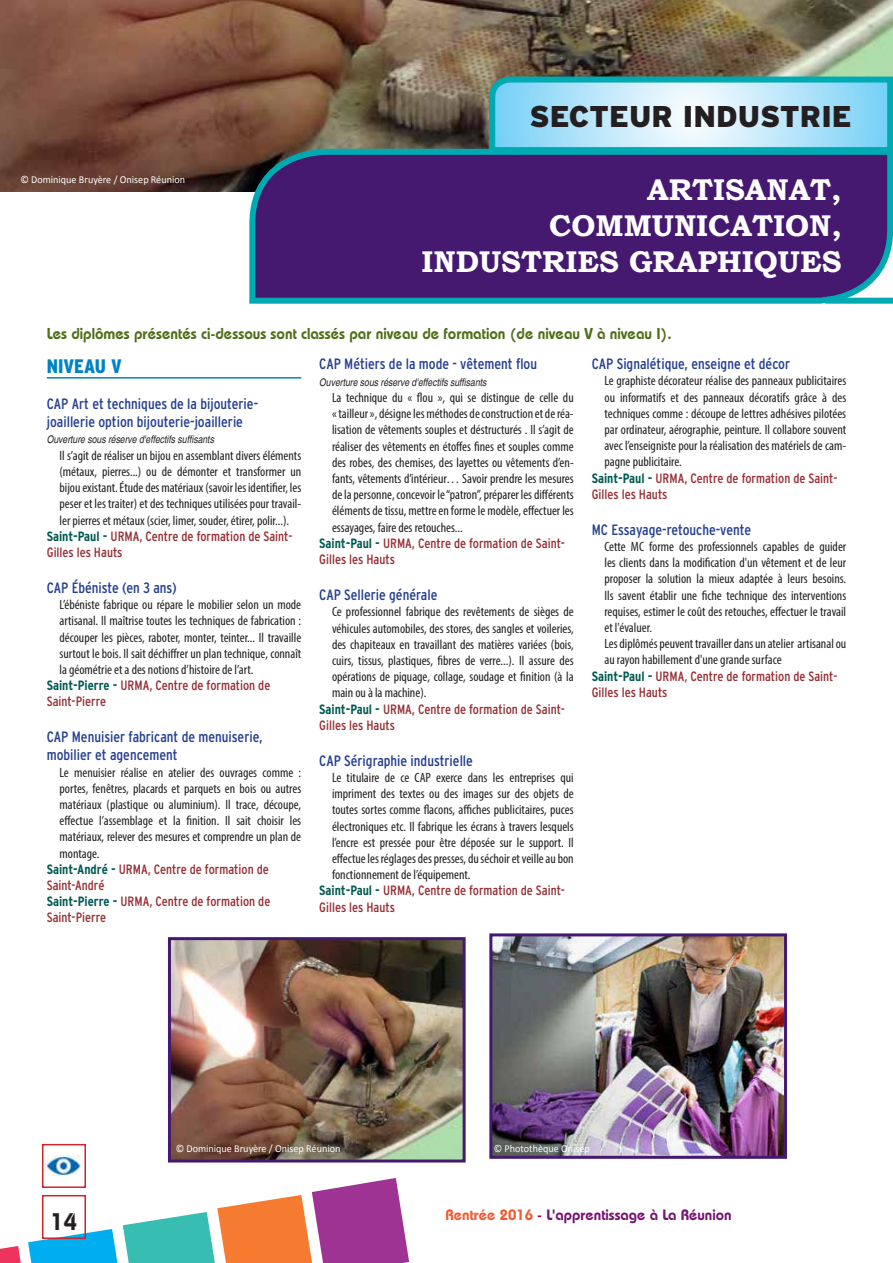
<style>
.page{position:relative;width:893px;height:1263px;background:#fff}
.page>*{position:absolute;margin:0;border:0;box-sizing:border-box;transform-origin:0 0}
.t1{font:700 30px/36px "Bookman Old Style";color:#fff;text-align:right}
.t2{font:900 30px "Interstate";color:#231f20}
.t3{font:600 24px "Bauhaus";color:#231f20}
.t4{font:900 condensed 19.5px "Interstate";color:#0082c7}
.t5{font:600 15.75px "Bauhaus";color:#506f18}
.t6{font:condensed 15px/18px "Interstate";color:#25408f}
.t7{font:600 15px "Bauhaus";color:#731472}
.t8{font:condensed 13.5px/16.2px "Myriad Pro";color:#231f20;text-align:justify}
.t9{font:condensed 13.5px/16.2px "Interstate";color:#962e34}
.t10{font:italic condensed 10.5px "Helvetica";color:#231f20}
.t11{font:10.5px "Calibri";color:#fff}
.s1{font-weight:700;color:#005953}
.s2{color:#f15a31}
</style>
<div class="page">
<svg style="left:0;top:1246px;width:21px;height:17px"></svg>
<svg style="left:28px;top:1229px;width:89px;height:34px"></svg>
<svg style="left:123px;top:1178px;width:286px;height:85px"></svg>
<div style="left:42px;top:1195px;width:44px;height:44px;border:2px solid #d2232a"></div>
<hr style="left:47px;top:377px;width:254px;height:2px;background:#0082c7">
<img style="left:45px;top:1155px;width:36px;height:20px">
<div style="left:42px;top:1144px;width:44px;height:44px;border:2px solid #d2232a"></div>
<img style="left:0;top:0;width:892px;height:191px">
<svg style="left:246px;top:146px;width:647px;height:158px;background:#422774"></svg>
<svg style="left:485px;top:74px;width:408px;height:82px;background:#92d2e3"></svg>
<img style="left:493px;top:937px;width:290px;height:218px">
<div style="left:489px;top:933px;width:298px;height:226px;border:3px solid #45196f"></div>
<img style="left:172px;top:941px;width:290px;height:217px">
<div style="left:168px;top:937px;width:298px;height:225px;border:3px solid #45196f"></div>
<h1 class="t2" style="left:505px;top:98px;width:372px">SECTEUR AGRICULTURE</h1>
<h1 class="t2" style="left:530px;top:98px;width:324px">SECTEUR INDUSTRIE</h1>
<p class="t11" style="left:20px;top:173px;width:166px">© Dominique Bruyère / Onisep Réunion</p>
<h1 class="t1" style="left:421px;top:171px;width:422px">ARTISANAT,<br>COMMUNICATION,<br>INDUSTRIES GRAPHIQUES</h1>
<p class="t5" style="left:47px;top:324px;width:626px">Les diplômes présentés ci-dessous sont classés par niveau de formation (de niveau V à niveau I).</p>
<h3 class="t4" style="left:47px;top:354px;width:77px">NIVEAU V</h3>
<p class="t6" style="left:47px;top:394px;width:213px">CAP Art et techniques de la bijouterie&shy;joaillerie option bijouterie-joaillerie</p>
<p class="t10" style="left:47px;top:433px;width:169px">Ouverture sous réserve d'effectifs suffisants</p>
<p class="t8" style="left:60px;top:447px;width:243px">Il s’agit de réaliser un bijou en assemblant divers éléments (métaux, pierres...) ou de démonter et transformer un bijou existant. Étude des matériaux (savoir les identifier, les peser et les traiter) et des techniques utilisées pour travail&shy;ler pierres et métaux (scier, limer, souder, étirer, polir...).</p>
<p class="t9" style="left:47px;top:528px;width:247px"><span class="s1">Saint-Paul -</span> URMA, Centre de formation de Saint-<br>Gilles les Hauts</p>
<p class="t6" style="left:47px;top:579px;width:131px">CAP Ébéniste (en 3 ans)</p>
<p class="t8" style="left:60px;top:596px;width:243px">L’ébéniste fabrique ou répare le mobilier selon un mode artisanal. Il maîtrise toutes les techniques de fabrication : découper les pièces, raboter, monter, teinter... Il travaille surtout le bois. Il sait déchiffrer un plan technique, connaît la géométrie et a des notions d’histoire de l’art.</p>
<p class="t9" style="left:47px;top:677px;width:225px"><span class="s1">Saint-Pierre -</span> URMA, Centre de formation de<br>Saint-Pierre</p>
<p class="t6" style="left:47px;top:728px;width:217px">CAP Menuisier fabricant de menuiserie, mobilier et agencement</p>
<p class="t8" style="left:60px;top:764px;width:243px">Le menuisier réalise en atelier des ouvrages comme : portes, fenêtres, placards et parquets en bois ou autres matériaux (plastique ou aluminium). Il trace, découpe, effectue l’assemblage et la finition. Il sait choisir les matériaux, relever des mesures et comprendre un plan de montage.</p>
<p class="t9" style="left:47px;top:861px;width:225px"><span class="s1">Saint-André -</span> URMA, Centre de formation de<br>Saint-André<br><span class="s1">Saint-Pierre -</span> URMA, Centre de formation de<br>Saint-Pierre</p>
<p class="t6" style="left:319px;top:355px;width:219px">CAP Métiers de la mode - vêtement flou</p>
<p class="t10" style="left:319px;top:376px;width:169px">Ouverture sous réserve d'effectifs suffisants</p>
<p class="t8" style="left:332px;top:389px;width:243px">La technique du « flou », qui se distingue de celle du « tailleur », désigne les méthodes de construction et de réa&shy;lisation de vêtements souples et déstructurés . Il s’agit de réaliser des vêtements en étoffes fines et souples comme des robes, des chemises, des layettes ou vêtements d’en&shy;fants, vêtements d’intérieur… Savoir prendre les mesures de la personne, concevoir le “patron”, préparer les différents éléments de tissu, mettre en forme le modèle, effectuer les essayages, faire des retouches...</p>
<p class="t9" style="left:319px;top:535px;width:247px"><span class="s1">Saint-Paul -</span> URMA, Centre de formation de Saint-<br>Gilles les Hauts</p>
<p class="t6" style="left:319px;top:586px;width:120px">CAP Sellerie générale</p>
<p class="t8" style="left:332px;top:604px;width:243px">Ce professionnel fabrique des revêtements de sièges de véhicules automobiles, des stores, des sangles et voileries, des chapiteaux en travaillant des matières variées (bois, cuirs, tissus, plastiques, fibres de verre...). Il assure des opérations de piquage, collage, soudage et finition (à la main ou à la machine).</p>
<p class="t9" style="left:319px;top:701px;width:247px"><span class="s1">Saint-Paul -</span> URMA, Centre de formation de Saint-<br>Gilles les Hauts</p>
<p class="t6" style="left:319px;top:751px;width:155px">CAP Sérigraphie industrielle</p>
<p class="t8" style="left:332px;top:769px;width:243px">Le titulaire de ce CAP exerce dans les entreprises qui impriment des textes ou des images sur des objets de toutes sortes comme flacons, affiches publicitaires, puces électroniques etc. Il fabrique les écrans à travers lesquels l’encre est pressée pour être déposée sur le support. Il effectue les réglages des presses, du séchoir et veille au bon fonctionnement de l’équipement.</p>
<p class="t9" style="left:319px;top:882px;width:247px"><span class="s1">Saint-Paul -</span> URMA, Centre de formation de Saint-<br>Gilles les Hauts</p>
<p class="t6" style="left:592px;top:355px;width:200px">CAP Signalétique, enseigne et décor</p>
<p class="t8" style="left:604px;top:373px;width:243px">Le graphiste décorateur réalise des panneaux publicitaires ou informatifs et des panneaux décoratifs grâce à des techniques comme : découpe de lettres adhésives pilotées par ordinateur, aérographie, peinture. Il collabore souvent avec l’enseigniste pour la réalisation des matériels de cam&shy;pagne publicitaire.</p>
<p class="t9" style="left:592px;top:470px;width:247px"><span class="s1">Saint-Paul -</span> URMA, Centre de formation de Saint-<br>Gilles les Hauts</p>
<p class="t6" style="left:592px;top:520px;width:161px">MC Essayage-retouche-vente</p>
<p class="t8" style="left:604px;top:538px;width:243px;text-align:left">Cette MC forme des professionnels capables de guider les clients dans la modification d'un vêtement et de leur proposer la solution la mieux adaptée à leurs besoins.<br>Ils savent établir une fiche technique des interventions requises, estimer le coût des retouches, effectuer le travail et l'évaluer.<br>Les diplômés peuvent travailler dans un atelier artisanal ou au rayon habillement d'une grande surface</p>
<p class="t9" style="left:592px;top:668px;width:247px"><span class="s1">Saint-Paul -</span> URMA, Centre de formation de Saint-<br>Gilles les Hauts</p>
<p class="t11" style="left:176px;top:1142px;width:166px">© Dominique Bruyère / Onisep Réunion</p>
<p class="t11" style="left:494px;top:1142px;width:98px">© Photothèque Onisep</p>
<h2 class="t3" style="left:51px;top:1207px;width:28px">14</h2>
<p class="t7" style="left:446px;top:1206px;width:287px"><span class="s2">Rentrée 2016</span> - L'apprentissage à La Réunion</p>
</div>
